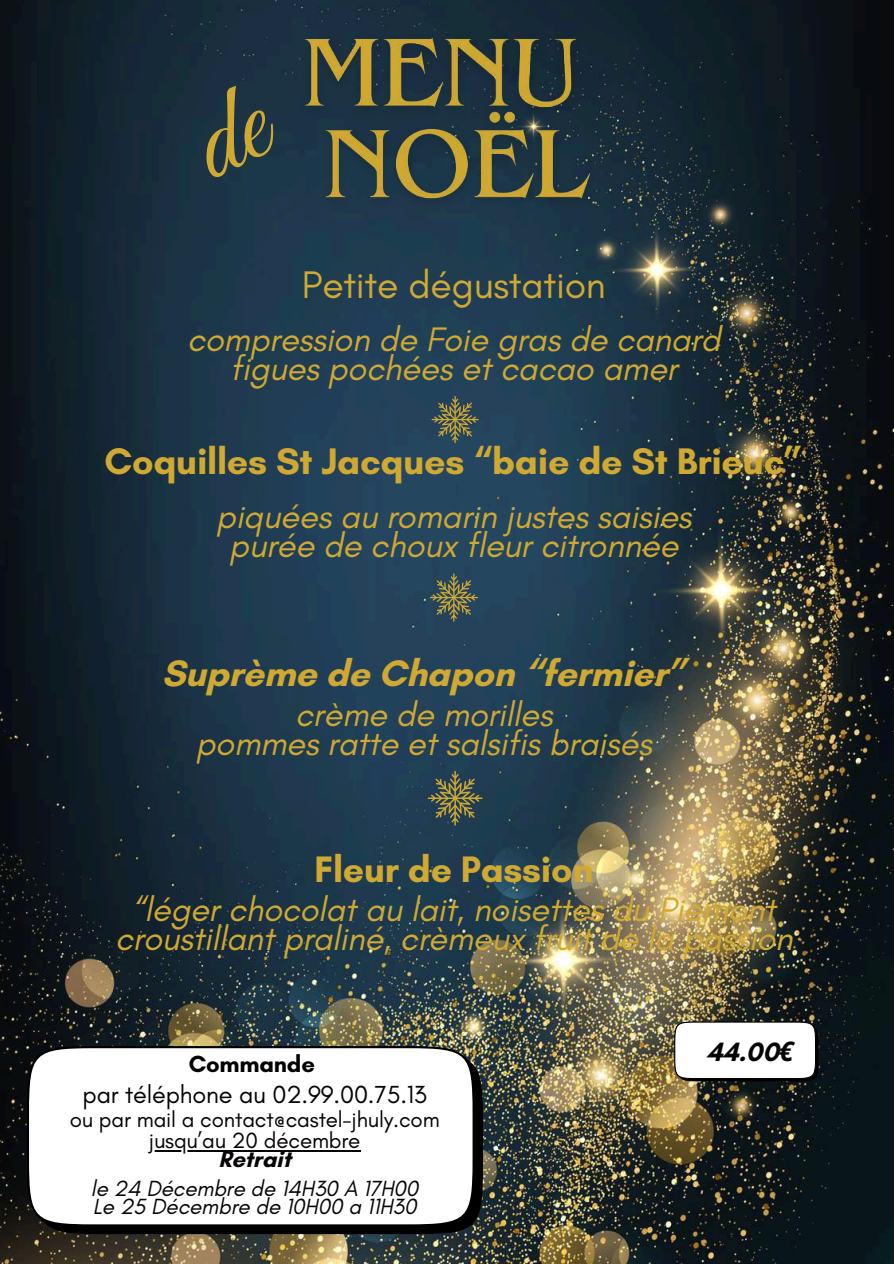
<style>
.page{position:relative;width:894px;height:1264px;background:#fff}
.page>*{position:absolute;margin:0;border:0;box-sizing:border-box;transform-origin:0 0}
.t1{font:39.15px "Glacial Indifference";letter-spacing:-.01em;color:#d0a933}
.t2{font:700 37.65px "Glacial Indifference";letter-spacing:-.01em;color:#d0a933}
.t3{font:700 37.5px "Glacial Indifference";letter-spacing:-.01em;color:#d0a933}
.t4{font:italic 34.65px/29.2px "Glacial Indifference";letter-spacing:-.01em;color:#d0a933;text-align:center}
.t5{font:italic 34.5px/29.2px "Glacial Indifference";letter-spacing:-.01em;color:#d0a933;text-align:center}
.t6{font:700 27px "Glacial Indifference";color:#070404}
.t7{font:25.2px "Glacial Indifference";letter-spacing:-.01em;color:#070404}
.t8{font:700 23.85px "Glacial Indifference";letter-spacing:-.01em;color:#000}
.t9{font:700 23.85px "Glacial Indifference";letter-spacing:-.01em;color:#070404}
.t10{font:22.35px/20.5px "Glacial Indifference";letter-spacing:-.01em;color:#070404;text-align:center}
.t11{font:italic 22.35px/18.6px "Glacial Indifference";letter-spacing:-.01em;color:#070404}
.s1{font-family:"Noto Sans";font-style:italic}
</style>
<div class="page">
<img style="left:0;top:0;width:893px;height:1263px">
<svg style="left:431px;top:396px;width:47px;height:47px"></svg>
<svg style="left:429px;top:573px;width:49px;height:48px"></svg>
<svg style="left:427px;top:770px;width:55px;height:55px"></svg>
<svg style="left:27px;top:1046px;width:456px;height:187px;fill:#000"></svg>
<div style="left:28px;top:1047px;width:445px;height:178px;background:#fff;border-radius:65px"></div>
<div style="left:27px;top:1046px;width:447px;height:179px;border:2px solid #000;border-radius:65px"></div>
<svg style="left:674px;top:1021px;width:144px;height:60px"></svg>
<div style="left:674px;top:1022px;width:141px;height:56px;background:#fff;border-radius:21px"></div>
<div style="left:674px;top:1021px;width:141px;height:57px;border:1px solid #000;border-radius:21px"></div>
<img style="left:277px;top:27px;width:340px;height:203px">
<hr style="left:149px;top:1149px;width:211px;height:2px;background:#070404">
<div style="left:180px;top:84px;width:103px;height:96px;background:#1b3342"></div>
<p class="t1" style="left:302px;top:260px;width:305px">Petite dégustation</p>
<p class="t4" style="left:187px;top:324px;width:535px">compression de Foie gras de canard figues pochées et cacao amer</p>
<p class="t2" style="left:104px;top:438px;width:700px">Coquilles St Jacques “baie de St Brieuc”</p>
<p class="t4" style="left:216px;top:501px;width:476px">piquées au romarin justes saisies purée de choux fleur citronnée</p>
<p class="t3" style="left:162px;top:650px;width:525px">Suprème de Chapon “fermier”</p>
<p class="t5" style="left:196px;top:699px;width:457px">crème de morilles<br>pommes ratte et salsifis braisés</p>
<p class="t3" style="left:314px;top:846px;width:280px">Fleur de Passion</p>
<p class="t5" style="left:115px;top:894px;width:678px">“léger chocolat au lait, noisettes du Piemont croustillant praliné, crèmeux fruit de la passion</p>
<p class="t8" style="left:189px;top:1049px;width:128px">Commande</p>
<p class="t7" style="left:82px;top:1079px;width:346px">par téléphone au 02.99.00.75.13</p>
<p class="t10" style="left:70px;top:1109px;width:371px">ou par mail a contact@castel-jhuly.com jusqu’au 20 décembre</p>
<p class="t9" style="left:218px;top:1143px;width:74px">Retrait</p>
<p class="t11" style="left:91px;top:1178px;width:329px">le 24 Décembre de 14H30 A 17H00<br>Le 25 Décembre de 10H00 a 11H30</p>
<p class="t6" style="left:706px;top:1035px;width:89px">44.00<span class="s1">€</span></p>
</div>
